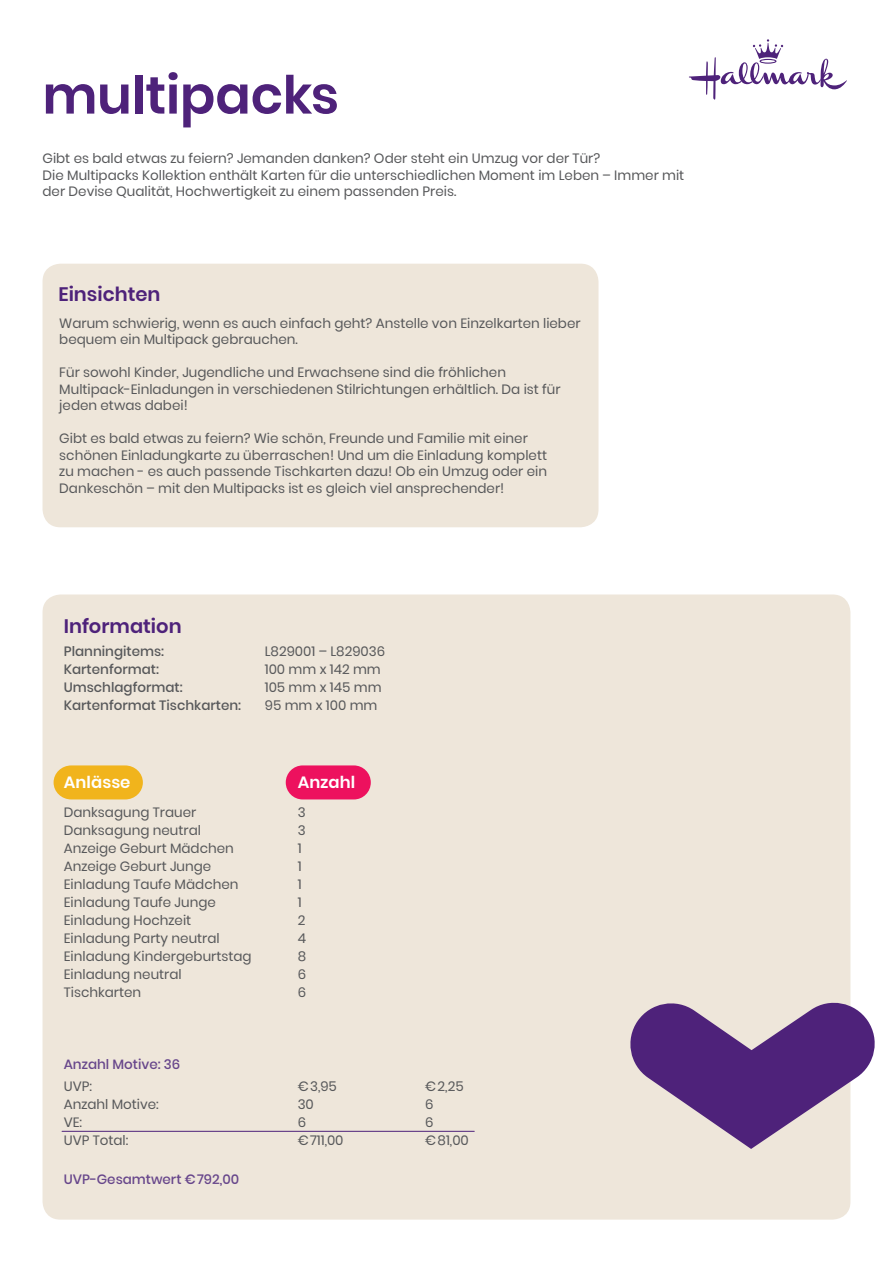
<style>
.page{position:relative;width:893px;height:1263px;background:#fff}
.page>*{position:absolute;margin:0;border:0;box-sizing:border-box;transform-origin:0 0}
.t1{font:600 52.5px "Poppins";letter-spacing:-.005em;color:#4e227a}
.t2{font:600 19.5px "Poppins";color:#4e227a}
.t3{font:600 16.5px "Poppins";letter-spacing:.005em;color:#fff}
.t4{font:13.5px/16.5px "Poppins";color:#57585a}
.t5{font:500 13.5px "Poppins";color:#57585a}
.t6{font:500 13.5px "Poppins";color:#67468b}
</style>
<div class="page">
<div style="left:43px;top:264px;width:555px;height:263px;background:#eee6da;border-radius:18px"></div>
<svg style="left:689px;top:39px;width:158px;height:61px"></svg>
<div style="left:43px;top:594px;width:807px;height:625px;background:#eee6da;border-radius:18px"></div>
<svg style="left:630px;top:997px;width:245px;height:152px"></svg>
<svg style="left:54px;top:765px;width:89px;height:34px;background:#f0b82d"></svg>
<div style="left:286px;top:765px;width:85px;height:34px;background:#ed115e;border-radius:17px"></div>
<hr style="left:62px;top:1131px;width:412px;height:1px;background:#4e227a">
<h1 class="t1" style="left:43px;top:65px;width:298px">multipacks</h1>
<p class="t4" style="left:43px;top:150px;width:643px">Gibt es bald etwas zu feiern? Jemanden danken? Oder steht ein Umzug vor der Tür?<br>Die Multipacks Kollektion enthält Karten für die unterschiedlichen Moment im Leben – Immer mit der Devise Qualität, Hochwertigkeit zu einem passenden Preis.</p>
<h2 class="t2" style="left:58px;top:283px;width:104px">Einsichten</h2>
<p class="t4" style="left:59px;top:315px;width:523px">Warum schwierig, wenn es auch einfach geht? Anstelle von Einzelkarten lieber bequem ein Multipack gebrauchen.</p>
<p class="t4" style="left:59px;top:364px;width:503px">Für sowohl Kinder, Jugendliche und Erwachsene sind die fröhlichen<br>Multipack-Einladungen in verschiedenen Stilrichtungen erhältlich. Da ist für jeden etwas dabei!</p>
<p class="t4" style="left:59px;top:430px;width:489px">Gibt es bald etwas zu feiern? Wie schön, Freunde und Familie mit einer schönen Einladungkarte zu überraschen! Und um die Einladung komplett zu machen - es auch passende Tischkarten dazu! Ob ein Umzug oder ein Dankeschön – mit den Multipacks ist es gleich viel ansprechender!</p>
<h2 class="t2" style="left:64px;top:615px;width:119px">Information</h2>
<p class="t5" style="left:64px;top:644px;width:102px">Planningitems:</p>
<p class="t4" style="left:265px;top:643px;width:122px">L829001 – L829036</p>
<p class="t5" style="left:64px;top:662px;width:97px">Kartenformat:</p>
<p class="t4" style="left:265px;top:661px;width:118px">100 mm x 142 mm</p>
<p class="t5" style="left:64px;top:680px;width:120px">Umschlagformat:</p>
<p class="t4" style="left:265px;top:679px;width:118px">105 mm x 145 mm</p>
<p class="t5" style="left:64px;top:698px;width:179px">Kartenformat Tischkarten:</p>
<p class="t4" style="left:265px;top:697px;width:114px">95 mm x 100 mm</p>
<p class="t3" style="left:64px;top:772px;width:68px">Anlässe</p>
<p class="t3" style="left:298px;top:772px;width:59px">Anzahl</p>
<p class="t4" style="left:64px;top:804px;width:134px">Danksagung Trauer</p>
<p class="t4" style="left:298px;top:804px;width:9px">3</p>
<p class="t4" style="left:64px;top:822px;width:139px">Danksagung neutral</p>
<p class="t4" style="left:298px;top:822px;width:9px">3</p>
<p class="t4" style="left:64px;top:840px;width:172px">Anzeige Geburt Mädchen</p>
<p class="t4" style="left:298px;top:840px;width:5px">1</p>
<p class="t4" style="left:64px;top:858px;width:149px">Anzeige Geburt Junge</p>
<p class="t4" style="left:298px;top:858px;width:5px">1</p>
<p class="t4" style="left:64px;top:876px;width:176px">Einladung Taufe Mädchen</p>
<p class="t4" style="left:298px;top:876px;width:5px">1</p>
<p class="t4" style="left:64px;top:894px;width:154px">Einladung Taufe Junge</p>
<p class="t4" style="left:298px;top:894px;width:5px">1</p>
<p class="t4" style="left:64px;top:912px;width:129px">Einladung Hochzeit</p>
<p class="t4" style="left:298px;top:912px;width:9px">2</p>
<p class="t4" style="left:64px;top:930px;width:157px">Einladung Party neutral</p>
<p class="t4" style="left:298px;top:930px;width:10px">4</p>
<p class="t4" style="left:64px;top:948px;width:189px">Einladung Kindergeburtstag</p>
<p class="t4" style="left:298px;top:948px;width:10px">8</p>
<p class="t4" style="left:64px;top:966px;width:119px">Einladung neutral</p>
<p class="t4" style="left:298px;top:966px;width:10px">6</p>
<p class="t4" style="left:64px;top:984px;width:79px">Tischkarten</p>
<p class="t4" style="left:298px;top:984px;width:10px">6</p>
<p class="t6" style="left:64px;top:1056px;width:118px">Anzahl Motive: 36</p>
<p class="t4" style="left:64px;top:1078px;width:30px">UVP:</p>
<p class="t4" style="left:298px;top:1078px;width:41px">€3,95</p>
<p class="t4" style="left:425px;top:1078px;width:40px">€2,25</p>
<p class="t4" style="left:64px;top:1096px;width:97px">Anzahl Motive:</p>
<p class="t4" style="left:298px;top:1096px;width:18px">30</p>
<p class="t4" style="left:425px;top:1096px;width:10px">6</p>
<p class="t4" style="left:64px;top:1114px;width:20px">VE:</p>
<p class="t4" style="left:298px;top:1114px;width:10px">6</p>
<p class="t4" style="left:425px;top:1114px;width:10px">6</p>
<p class="t4" style="left:64px;top:1132px;width:66px">UVP Total:</p>
<p class="t4" style="left:298px;top:1132px;width:47px">€711,00</p>
<p class="t4" style="left:425px;top:1132px;width:45px">€81,00</p>
<p class="t6" style="left:64px;top:1171px;width:177px">UVP-Gesamtwert €792,00</p>
</div>
